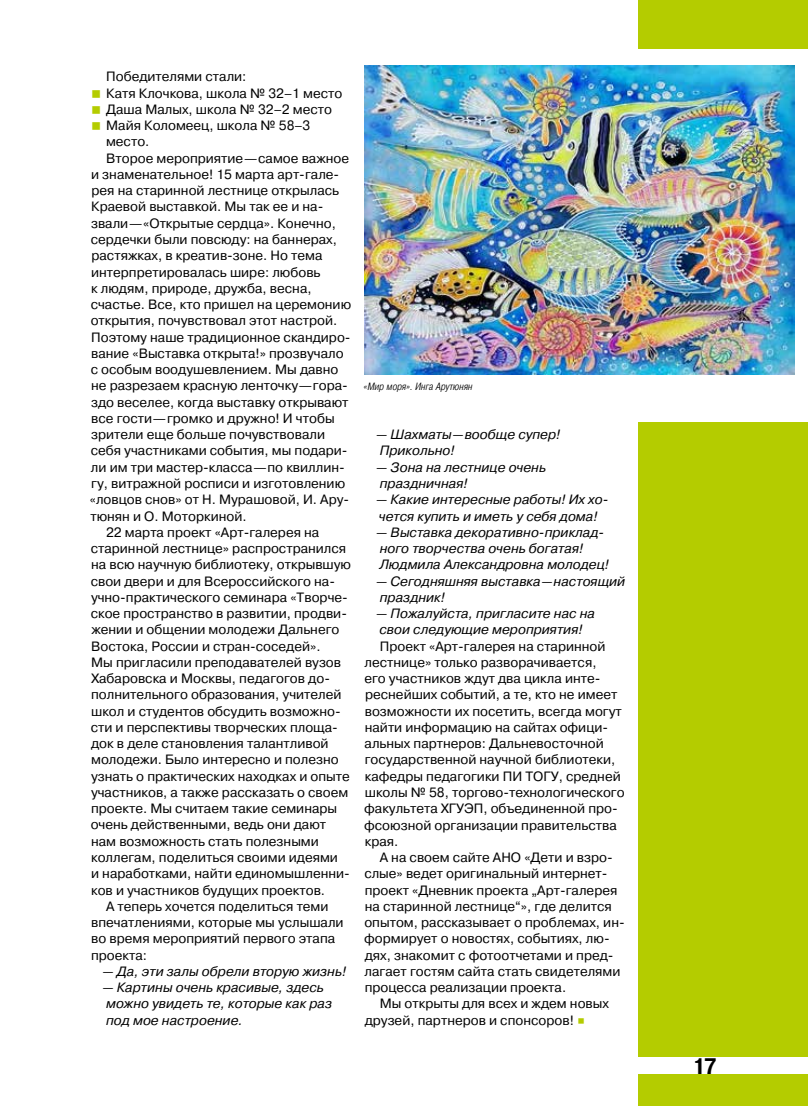
<style>
.page{position:relative;width:808px;height:1106px;background:#fff}
.page>*{position:absolute;margin:0;border:0;box-sizing:border-box;transform-origin:0 0}
.t1{font:700 22.5px "Pragmatica Cond";color:#000}
.t2{font:13.5px/16.2px "Pragmatica";color:#000}
.t3{font:italic 13.5px/16.2px "Pragmatica";color:#000}
.t4{font:italic 300 10.5px "Pragmatica Cond";color:#000}
.s1{color:#b4cc00}
</style>
<div class="page">
<div style="left:638px;top:0;width:170px;height:49px;background:#b4cc00"></div>
<div style="left:638px;top:423px;width:170px;height:683px;background:#b4cc00"></div>
<img style="left:365px;top:65px;width:429px;height:309px">
<div style="left:625px;top:1057px;width:183px;height:16px;background:#fff"></div>
<p class="t2" style="left:106px;top:69px;width:142px">Победителями стали:</p>
<p class="t2" style="left:106px;top:85px;width:238px">Катя Клочкова, школа № 32–1 место</p>
<p class="t2" style="left:106px;top:101px;width:227px">Даша Малых, школа № 32–2 место</p>
<p class="t2" style="left:106px;top:118px;width:206px">Майя Коломеец, школа № 58–3</p>
<p class="t2" style="left:106px;top:134px;width:45px">место.</p>
<p class="t2" style="left:106px;top:150px;width:244px">Второе мероприятие—самое важное</p>
<p class="t2" style="left:91px;top:166px;width:250px">и знаменательное! 15 марта арт-гале-</p>
<p class="t2" style="left:91px;top:183px;width:249px">рея на старинной лестнице открылась</p>
<p class="t2" style="left:91px;top:199px;width:234px">Краевой выставкой. Мы так ее и на-</p>
<p class="t2" style="left:91px;top:215px;width:246px">звали—«Открытые сердца». Конечно,</p>
<p class="t2" style="left:91px;top:231px;width:248px">сердечки были повсюду: на баннерах,</p>
<p class="t2" style="left:91px;top:248px;width:233px">растяжках, в креатив-зоне. Но тема</p>
<p class="t2" style="left:91px;top:264px;width:231px">интерпретировалась шире: любовь</p>
<p class="t2" style="left:91px;top:280px;width:222px">к людям, природе, дружба, весна,</p>
<p class="t2" style="left:91px;top:296px;width:262px">счастье. Все, кто пришел на церемонию</p>
<p class="t2" style="left:91px;top:313px;width:248px">открытия, почувствовал этот настрой.</p>
<p class="t2" style="left:91px;top:329px;width:261px">Поэтому наше традиционное скандиро-</p>
<p class="t2" style="left:91px;top:345px;width:254px">вание «Выставка открыта!» прозвучало</p>
<p class="t2" style="left:91px;top:361px;width:249px">с особым воодушевлением. Мы давно</p>
<p class="t2" style="left:91px;top:378px;width:258px">не разрезаем красную ленточку—гора-</p>
<p class="t2" style="left:91px;top:394px;width:259px">здо веселее, когда выставку открывают</p>
<p class="t2" style="left:91px;top:410px;width:245px">все гости—громко и дружно! И чтобы</p>
<p class="t2" style="left:91px;top:427px;width:236px">зрители еще больше почувствовали</p>
<p class="t2" style="left:91px;top:443px;width:258px">себя участниками события, мы подари-</p>
<p class="t2" style="left:91px;top:459px;width:255px">ли им три мастер-класса—по квиллин-</p>
<p class="t2" style="left:91px;top:475px;width:256px">гу, витражной росписи и изготовлению</p>
<p class="t2" style="left:90px;top:492px;width:261px">«ловцов снов» от Н. Мурашовой, И. Ару-</p>
<p class="t2" style="left:90px;top:508px;width:158px">тюнян и О. Моторкиной.</p>
<p class="t2" style="left:106px;top:524px;width:215px">22 марта проект «Арт-галерея на</p>
<p class="t2" style="left:91px;top:540px;width:257px">старинной лестнице» распространился</p>
<p class="t2" style="left:91px;top:557px;width:261px">на всю научную библиотеку, открывшую</p>
<p class="t2" style="left:91px;top:573px;width:246px">свои двери и для Всероссийского на-</p>
<p class="t2" style="left:91px;top:589px;width:258px">учно-практического семинара «Творче-</p>
<p class="t2" style="left:91px;top:605px;width:258px">ское пространство в развитии, продви-</p>
<p class="t2" style="left:91px;top:622px;width:250px">жении и общении молодежи Дальнего</p>
<p class="t2" style="left:91px;top:638px;width:231px">Востока, России и стран-соседей».</p>
<p class="t2" style="left:91px;top:654px;width:251px">Мы пригласили преподавателей вузов</p>
<p class="t2" style="left:91px;top:670px;width:240px">Хабаровска и Москвы, педагогов до-</p>
<p class="t2" style="left:91px;top:687px;width:252px">полнительного образования, учителей</p>
<p class="t2" style="left:91px;top:703px;width:251px">школ и студентов обсудить возможно-</p>
<p class="t2" style="left:91px;top:719px;width:249px">сти и перспективы творческих площа-</p>
<p class="t2" style="left:91px;top:735px;width:239px">док в деле становления талантливой</p>
<p class="t2" style="left:91px;top:752px;width:249px">молодежи. Было интересно и полезно</p>
<p class="t2" style="left:91px;top:768px;width:260px">узнать о практических находках и опыте</p>
<p class="t2" style="left:91px;top:784px;width:259px">участников, а также рассказать о своем</p>
<p class="t2" style="left:91px;top:800px;width:248px">проекте. Мы считаем такие семинары</p>
<p class="t2" style="left:91px;top:817px;width:237px">очень действенными, ведь они дают</p>
<p class="t2" style="left:91px;top:833px;width:229px">нам возможность стать полезными</p>
<p class="t2" style="left:91px;top:849px;width:248px">коллегам, поделиться своими идеями</p>
<p class="t2" style="left:91px;top:865px;width:260px">и наработками, найти единомышленни-</p>
<p class="t2" style="left:91px;top:882px;width:236px">ков и участников будущих проектов.</p>
<p class="t2" style="left:106px;top:898px;width:224px">А теперь хочется поделиться теми</p>
<p class="t2" style="left:91px;top:914px;width:254px">впечатлениями, которые мы услышали</p>
<p class="t2" style="left:91px;top:930px;width:246px">во время мероприятий первого этапа</p>
<p class="t2" style="left:91px;top:947px;width:58px">проекта:</p>
<p class="t3" style="left:103px;top:963px;width:245px">— Да, эти залы обрели вторую жизнь!</p>
<p class="t3" style="left:103px;top:979px;width:231px">— Картины очень красивые, здесь можно увидеть те, которые как раз под мое настроение.</p>
<p class="t4" style="left:364px;top:380px;width:110px">«Мир моря». Инга Арутюнян</p>
<p class="t3" style="left:376px;top:427px;width:186px">— Шахматы—вообще супер!<br>Прикольно!</p>
<p class="t3" style="left:376px;top:459px;width:171px">— Зона на лестнице очень праздничная!</p>
<p class="t3" style="left:376px;top:492px;width:234px">— Какие интересные работы! Их хо&shy;чется купить и иметь у себя дома!</p>
<p class="t3" style="left:376px;top:524px;width:234px">— Выставка декоративно-приклад&shy;ного творчества очень богатая!<br>Людмила Александровна молодец!</p>
<p class="t3" style="left:376px;top:573px;width:251px">— Сегодняшняя выставка—настоящий праздник!</p>
<p class="t3" style="left:376px;top:605px;width:220px">— Пожалуйста, пригласите нас на свои следующие мероприятия!</p>
<p class="t2" style="left:364px;top:638px;width:262px;text-indent:16px">Проект «Арт-галерея на старинной лестнице» только разворачивается,<br>его участников ждут два цикла инте&shy;реснейших событий, а те, кто не имеет возможности их посетить, всегда могут найти информацию на сайтах офици&shy;альных партнеров: Дальневосточной государственной научной библиотеки, кафедры педагогики ПИ ТОГУ, средней школы № 58, торгово-технологического факультета ХГУЭП, объединенной про&shy;фсоюзной организации правительства края.</p>
<p class="t2" style="left:364px;top:849px;width:262px;text-indent:16px">А на своем сайте АНО «Дети и взро&shy;слые» ведет оригинальный интернет&shy;проект «Дневник проекта „Арт-галерея на старинной лестнице“», где делится опытом, рассказывает о проблемах, ин&shy;формирует о новостях, событиях, лю&shy;дях, знакомит с фотоотчетами и пред&shy;лагает гостям сайта стать свидетелями процесса реализации проекта.</p>
<p class="t2" style="left:365px;top:996px;width:246px;text-indent:15px">Мы открыты для всех и ждем новых друзей, партнеров и спонсоров! <span class="s1">∎</span></p>
<h1 class="t1" style="left:693px;top:1052px;width:25px">17</h1>
</div>
